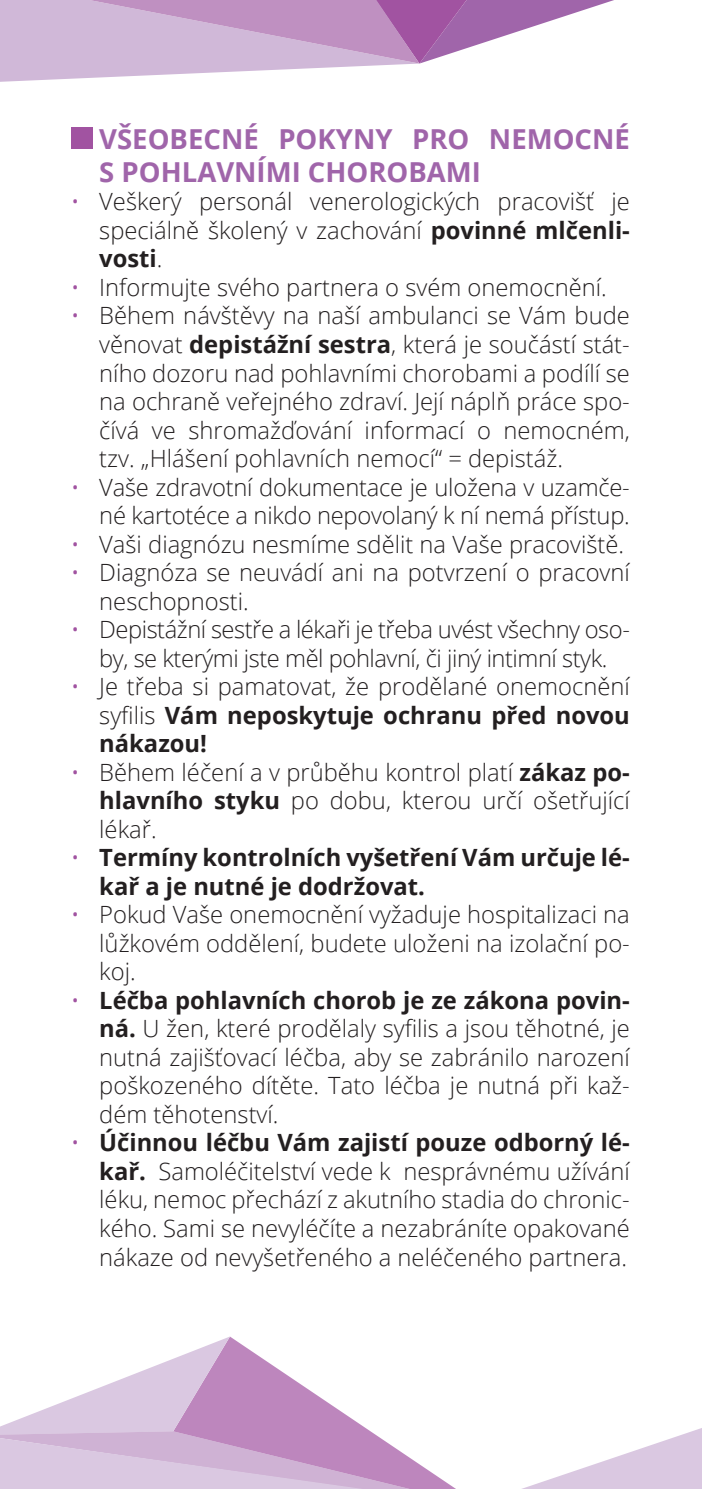
<style>
.page{position:relative;width:702px;height:1489px;background:#fff}
.page>*{position:absolute;margin:0;border:0;box-sizing:border-box;transform-origin:0 0}
.t1{font:700 27.5px/33px "Open Sans";color:#a065aa}
.t2{font:300 23.75px/28.5px "Open Sans";color:#231f20;text-align:justify}
.t3{font:300 23.75px/28.5px "Open Sans";letter-spacing:-.02em;color:#231f20;text-align:center}
.t4{font:700 23.75px/28.5px "Open Sans";color:#231f20}
.s1{color:#a153a1}
.s2{font-weight:700}
.s3{font-weight:300;color:#a153a1}
</style>
<div class="page">
<svg style="left:0;top:0;width:614px;height:82px"></svg>
<svg style="left:522px;top:1428px;width:180px;height:61px"></svg>
<svg style="left:0;top:1336px;width:455px;height:152px"></svg>
<div style="left:71px;top:128px;width:21px;height:21px;background:#a153a1"></div>
<p class="t1" style="left:99px;top:122px;width:532px">VŠEOBECNÉ POKYNY PRO NEMOCNÉ<br>S POHLAVNÍMI CHOROBAMI</p>
<p class="t2" style="left:99px;top:187px;width:532px;text-indent:-28px"><span class="s1">•</span> Veškerý personál venerologických pracovišť je speciálně školený v zachování <span class="s2">povinné mlčenli&shy;vosti</span>.</p>
<p class="t2" style="left:71px;top:272px;width:537px"><span class="s1">•</span> Informujte svého partnera o svém onemocnění.</p>
<p class="t2" style="left:99px;top:301px;width:532px;text-indent:-28px"><span class="s1">•</span> Během návštěvy na naší ambulanci se Vám bude věnovat <span class="s2">depistážní sestra</span>, která je součástí stát&shy;ního dozoru nad pohlavními chorobami a podílí se na ochraně veřejného zdraví. Její náplň práce spo&shy;čívá ve shromažďování informací o nemocném, tzv. „Hlášení pohlavních nemocí“ = depistáž.</p>
<p class="t2" style="left:71px;top:472px;width:560px;text-align:right"><span class="s1">•</span> Vaše zdravotní dokumentace je uložena v uzamče&shy;né kartotéce a nikdo nepovolaný k ní nemá přístup.</p>
<p class="t2" style="left:71px;top:529px;width:555px"><span class="s1">•</span> Vaši diagnózu nesmíme sdělit na Vaše pracoviště.</p>
<p class="t2" style="left:99px;top:557px;width:532px;text-indent:-28px"><span class="s1">•</span> Diagnóza se neuvádí ani na potvrzení o pracovní neschopnosti.</p>
<p class="t3" style="left:71px;top:614px;width:560px"><span class="s1">•</span> Depistážní sestře a lékaři je třeba uvést všechny oso&shy;by, se kterými jste měl pohlavní, či jiný intimní styk.</p>
<p class="t2" style="left:99px;top:671px;width:532px;text-indent:-28px"><span class="s1">•</span> Je třeba si pamatovat, že prodělané onemocnění syfilis <span class="s2">Vám neposkytuje ochranu před novou nákazou!</span></p>
<p class="t2" style="left:99px;top:757px;width:532px;text-indent:-28px"><span class="s1">•</span> Během léčení a v průběhu kontrol platí <span class="s2">zákaz po&shy;hlavního styku</span> po dobu, kterou určí ošetřující lékař.</p>
<p class="t4" style="left:99px;top:842px;width:532px;text-indent:-28px"><span class="s3">•</span> Termíny kontrolních vyšetření Vám určuje lé&shy;kař a je nutné je dodržovat.</p>
<p class="t2" style="left:99px;top:899px;width:532px;text-indent:-28px"><span class="s1">•</span> Pokud Vaše onemocnění vyžaduje hospitalizaci na lůžkovém oddělení, budete uloženi na izolační po&shy;koj.</p>
<p class="t2" style="left:99px;top:985px;width:532px;text-indent:-28px"><span class="s1">•</span> <span class="s2">Léčba pohlavních chorob je ze zákona povin&shy;ná.</span> U žen, které prodělaly syfilis a jsou těhotné, je nutná zajišťovací léčba, aby se zabránilo narození poškozeného dítěte. Tato léčba je nutná při kaž&shy;dém těhotenství.</p>
<p class="t2" style="left:99px;top:1127px;width:532px;text-indent:-28px"><span class="s1">•</span> <span class="s2">Účinnou léčbu Vám zajistí pouze odborný lé&shy;kař.</span> Samoléčitelství vede k nesprávnému užívání léku, nemoc přechází z akutního stadia do chronic&shy;kého. Sami se nevyléčíte a nezabráníte opakované nákaze od nevyšetřeného a neléčeného partnera.</p>
</div>
